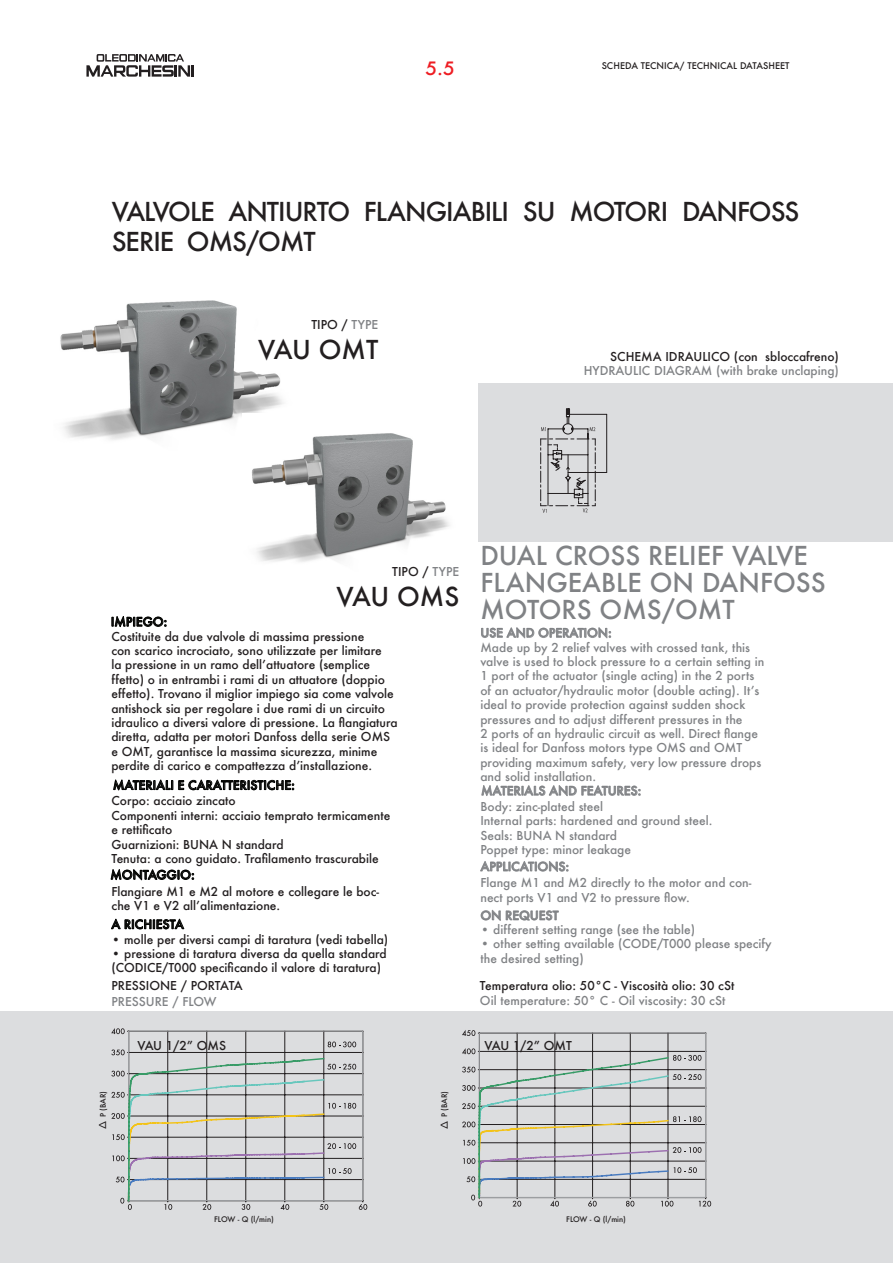
<style>
.page{position:relative;width:893px;height:1263px;background:#fff}
.page>*{position:absolute;margin:0;border:0;box-sizing:border-box;transform-origin:0 0}
.t1{font:500 25.5px "Futura";letter-spacing:-.04em;color:#231f20}
.t2{font:500 25.5px/27px "Futura";color:#808285}
.t3{font:500 18px "Futura";color:#ee1d23;scale:1.06 1}
.t4{font:500 12px/14.4px "Futura";color:#231f20}
.t5{font:500 12px/14.4px "Futura";color:#808285}
.t6{font:500 12px "Futura";color:#040503}
.t7{font:500 9px "Futura";color:#231f20}
.t8{font:500 7.5px "Futura";color:#231f20}
.s1{color:#808285}
</style>
<div class="page">
<div style="left:478px;top:383px;width:415px;height:159px;background:#dcdddf"></div>
<div style="left:0;top:1011px;width:893px;height:252px;background:#dcdddf"></div>
<svg style="left:86px;top:54px;width:108px;height:23px"></svg>
<svg style="left:481px;top:627px;width:131px;height:12px"></svg>
<svg style="left:111px;top:918px;width:74px;height:12px"></svg>
<svg style="left:481px;top:785px;width:160px;height:12px"></svg>
<svg style="left:480px;top:861px;width:89px;height:11px"></svg>
<svg style="left:110px;top:869px;width:85px;height:12px"></svg>
<svg style="left:480px;top:909px;width:79px;height:12px"></svg>
<svg style="left:113px;top:779px;width:182px;height:12px"></svg>
<svg style="left:112px;top:616px;width:55px;height:11px"></svg>
<svg style="left:540px;top:408px;width:67px;height:105px"></svg>
<img style="left:60px;top:300px;width:224px;height:140px">
<img style="left:242px;top:414px;width:208px;height:148px">
<hr style="left:167px;top:1031px;width:1px;height:170px;background:#231f20">
<hr style="left:206px;top:1031px;width:1px;height:170px;background:#231f20">
<hr style="left:245px;top:1031px;width:1px;height:170px;background:#231f20">
<hr style="left:285px;top:1031px;width:1px;height:170px;background:#231f20">
<hr style="left:324px;top:1031px;width:1px;height:170px;background:#231f20">
<hr style="left:363px;top:1031px;width:1px;height:170px;background:#231f20">
<svg style="left:111px;top:1028px;width:18px;height:6px"></svg>
<hr style="left:129px;top:1030px;width:234px;height:2px;background:#9d9fa2">
<hr style="left:362px;top:1031px;width:1px;height:169px;background:#9d9fa2">
<hr style="left:128px;top:1031px;width:1px;height:169px;background:#9d9fa2">
<hr style="left:479px;top:1033px;width:227px;height:1px;background:#231f20">
<hr style="left:517px;top:1033px;width:1px;height:164px;background:#231f20">
<hr style="left:555px;top:1033px;width:1px;height:164px;background:#231f20">
<hr style="left:592px;top:1033px;width:1px;height:164px;background:#231f20">
<hr style="left:630px;top:1033px;width:1px;height:164px;background:#231f20">
<hr style="left:668px;top:1033px;width:1px;height:164px;background:#231f20">
<svg style="left:462px;top:1030px;width:17px;height:6px"></svg>
<hr style="left:479px;top:1032px;width:226px;height:1px;background:#9d9fa2">
<hr style="left:705px;top:1033px;width:1px;height:164px;background:#9d9fa2">
<hr style="left:479px;top:1033px;width:1px;height:164px;background:#9d9fa2">
<svg style="left:462px;top:1048px;width:249px;height:158px"></svg>
<svg style="left:111px;top:1041px;width:256px;height:169px"></svg>
<p class="t3" style="left:425px;top:56px;width:29px">5.5</p>
<p class="t7" style="left:602px;top:60px;width:189px">SCHEDA TECNICA/ TECHNICAL DATASHEET</p>
<p class="t1" style="left:112px;top:194px;width:689px">VALVOLE ANTIURTO FLANGIABILI SU MOTORI DANFOSS</p>
<p class="t1" style="left:112px;top:224px;width:206px">SERIE OMS/OMT</p>
<p class="t4" style="left:311px;top:317px;width:68px">TIPO / <span class="s1">TYPE</span></p>
<p class="t1" style="left:258px;top:332px;width:122px">VAU OMT</p>
<p class="t4" style="left:610px;top:349px;width:230px">SCHEMA IDRAULICO (con sbloccafreno)</p>
<p class="t5" style="left:584px;top:363px;width:257px">HYDRAULIC DIAGRAM (with brake unclaping)</p>
<p class="t2" style="left:480px;top:542px;width:347px">DUAL CROSS RELIEF VALVE<br>FLANGEABLE ON DANFOSS<br>MOTORS OMS/OMT</p>
<p class="t4" style="left:392px;top:564px;width:68px">TIPO / <span class="s1">TYPE</span></p>
<p class="t1" style="left:337px;top:579px;width:124px">VAU OMS</p>
<p class="t6" style="left:111px;top:613px;width:58px">IMPIEGO:</p>
<p class="t5" style="left:480px;top:626px;width:133px">USE AND OPERATION:</p>
<p class="t4" style="left:111px;top:629px;width:288px">Costituite da due valvole di massima pressione<br>con scarico incrociato, sono utilizzate per limitare<br>la pressione in un ramo dell’attuatore (semplice ffetto) o in entrambi i rami di un attuatore (doppio effetto). Trovano il miglior impiego sia come valvole antishock sia per regolare i due rami di un circuito idraulico a diversi valore di pressione. La flangiatura diretta, adatta per motori Danfoss della serie OMS e OMT, garantisce la massima sicurezza, minime perdite di carico e compattezza d’installazione.</p>
<p class="t5" style="left:480px;top:640px;width:285px">Made up by 2 relief valves with crossed tank, this valve is used to block pressure to a certain setting in 1 port of the actuator (single acting) in the 2 ports of an actuator/hydraulic motor (double acting). It’s ideal to provide protection against sudden shock pressures and to adjust different pressures in the</p>
<p class="t5" style="left:480px;top:726px;width:279px">2 ports of an hydraulic circuit as well. Direct flange is ideal for Danfoss motors type OMS and OMT</p>
<p class="t5" style="left:480px;top:755px;width:282px">providing maximum safety, very low pressure drops and solid installation.</p>
<p class="t6" style="left:113px;top:777px;width:183px">MATERIALI E CARATTERISTICHE:</p>
<p class="t5" style="left:481px;top:783px;width:162px">MATERIALS AND FEATURES:</p>
<p class="t4" style="left:111px;top:793px;width:126px">Corpo: acciaio zincato</p>
<p class="t4" style="left:111px;top:808px;width:280px">Componenti interni: acciaio temprato termicamente e rettificato</p>
<p class="t4" style="left:111px;top:837px;width:174px">Guarnizioni: BUNA N standard</p>
<p class="t4" style="left:111px;top:851px;width:269px">Tenuta: a cono guidato. Trafilamento trascurabile</p>
<p class="t5" style="left:480px;top:799px;width:124px">Body: zinc-plated steel</p>
<p class="t5" style="left:480px;top:813px;width:233px">Internal parts: hardened and ground steel.</p>
<p class="t5" style="left:480px;top:828px;width:138px">Seals: BUNA N standard</p>
<p class="t5" style="left:480px;top:842px;width:152px">Poppet type: minor leakage</p>
<p class="t5" style="left:481px;top:859px;width:90px">APPLICATIONS:</p>
<p class="t6" style="left:110px;top:867px;width:86px">MONTAGGIO:</p>
<p class="t5" style="left:480px;top:875px;width:272px">Flange M1 and M2 directly to the motor and con&shy;nect ports V1 and V2 to pressure flow.</p>
<p class="t4" style="left:111px;top:884px;width:269px">Flangiare M1 e M2 al motore e collegare le boc&shy;che V1 e V2 all’alimentazione.</p>
<p class="t4" style="left:111px;top:932px;width:278px">• molle per diversi campi di taratura (vedi tabella)</p>
<p class="t4" style="left:111px;top:946px;width:277px">• pressione di taratura diversa da quella standard (CODICE/T000 specificando il valore di taratura)</p>
<p class="t5" style="left:481px;top:908px;width:79px">ON REQUEST</p>
<p class="t6" style="left:111px;top:916px;width:74px">A RICHIESTA</p>
<p class="t5" style="left:480px;top:922px;width:216px">• different setting range (see the table)</p>
<p class="t5" style="left:480px;top:936px;width:293px">• other setting available (CODE/T000 please specify</p>
<p class="t5" style="left:480px;top:951px;width:105px">the desired setting)</p>
<p class="t4" style="left:111px;top:978px;width:133px">PRESSIONE / PORTATA</p>
<p class="t5" style="left:111px;top:994px;width:107px">PRESSURE / FLOW</p>
<p class="t4" style="left:480px;top:978px;width:256px">Temperatura olio: 50°C - Viscosità olio: 30 cSt</p>
<p class="t5" style="left:480px;top:993px;width:247px">Oil temperature: 50° C - Oil viscosity: 30 cSt</p>
<p class="t4" style="left:137px;top:1039px;width:90px">VAU 1/2” OMS</p>
<p class="t4" style="left:484px;top:1039px;width:89px">VAU 1/2” OMT</p>
<p class="t8" style="left:98px;top:1117px;width:28px;rotate:-90deg">P (BAR)</p>
<p class="t8" style="left:439px;top:1117px;width:28px;rotate:-90deg">P (BAR)</p>
<p class="t8" style="left:214px;top:1214px;width:61px">FLOW - Q (l/min)</p>
<p class="t8" style="left:566px;top:1214px;width:61px">FLOW - Q (l/min)</p>
</div>
